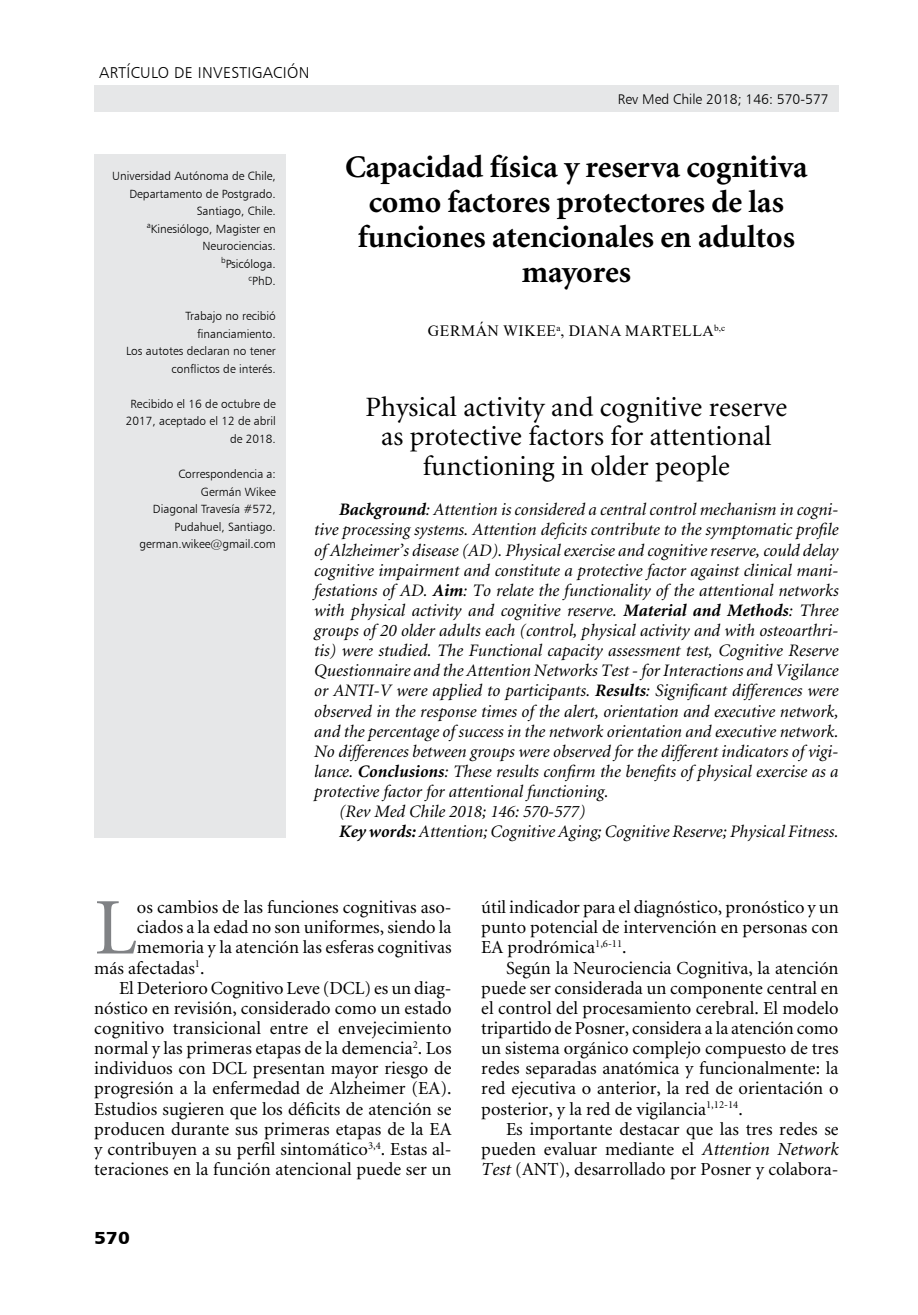
<style>
.page{position:relative;width:918px;height:1315px;background:#fff}
.page>*{position:absolute;margin:0;border:0;box-sizing:border-box;transform-origin:0 0}
.t1{font:80.33px "Minion";color:#808285}
.t2{font:700 31.5px/35px "Minion";color:#000;text-align:center}
.t3{font:28px/29.8px "Minion";color:#000;text-align:center}
.t4{font:18.38px/20.1px "Minion";color:#000;text-align:justify}
.t5{font:italic 17.5px "Minion";color:#000}
.t6{font:17.5px "Humanist 777 BT Black B";color:#000;scale:1.1 1}
.t7{font:15.75px "Times New Roman";letter-spacing:.035em;color:#000}
.t8{font:15.75px "Humanist 777 BT Light B";letter-spacing:.02em;color:#000}
.t9{font:14px "Humanist 777 BT Light B";color:#000}
.t10{font:11.9px/17.5px "Humanist 777 BT Light B";color:#000;text-align:right}
.s1{font-weight:700}
.s2{font-style:italic}
</style>
<div class="page">
<div style="left:94px;top:85px;width:744px;height:26px;background:#e6e7e8"></div>
<div style="left:94px;top:154px;width:192px;height:683px;background:#e6e7e8"></div>
<p class="t8" style="left:99px;top:63px;width:212px">ARTÍCULO DE INVESTIGACIÓN</p>
<p class="t9" style="left:618px;top:90px;width:212px">Rev Med Chile 2018; 146: 570-577</p>
<p class="t10" style="left:112px;top:167px;width:165px">Universidad Autónoma de Chile,<br>Departamento de Postgrado.<br>Santiago, Chile.<br><sup>a</sup>Kinesiólogo, Magister en<br>Neurociencias.<br><sup>b</sup>Psicóloga.<br><sup>c</sup>PhD.</p>
<p class="t10" style="left:126px;top:307px;width:151px">Trabajo no recibió financiamiento.<br>Los autotes declaran no tener conflictos de interés.</p>
<p class="t10" style="left:126px;top:395px;width:151px">Recibido el 16 de octubre de<br>2017, aceptado el 12 de abril de 2018.</p>
<p class="t10" style="left:139px;top:465px;width:138px">Correspondencia a:<br>Germán Wikee<br>Diagonal Travesía #572,<br>Pudahuel, Santiago. german.wikee@gmail.com</p>
<h2 class="t2" style="left:345px;top:151px;width:464px">Capacidad física y reserva cognitiva como factores protectores de las funciones atencionales en adultos mayores</h2>
<p class="t7" style="left:428px;top:320px;width:299px">GERMÁN WIKEE<sup>A</sup>, DIANA MARTELLA<sup>B,C</sup></p>
<h3 class="t3" style="left:365px;top:393px;width:423px">Physical activity and cognitive reserve as protective factors for attentional functioning in older people</h3>
<p class="t5" style="left:339px;top:501px;width:501px"><span class="s1">Background</span>: Attention is considered a central control mechanism in cogni-</p>
<p class="t5" style="left:314px;top:521px;width:526px">tive processing systems. Attention deficits contribute to the symptomatic profile</p>
<p class="t5" style="left:314px;top:541px;width:526px">of Alzheimer’s disease (AD). Physical exercise and cognitive reserve, could delay</p>
<p class="t5" style="left:314px;top:561px;width:526px">cognitive impairment and constitute a protective factor against clinical mani-</p>
<p class="t5" style="left:314px;top:581px;width:526px">festations of AD. <span class="s1">Aim</span>: To relate the functionality of the attentional networks</p>
<p class="t5" style="left:314px;top:602px;width:526px">with physical activity and cognitive reserve. <span class="s1">Material and Methods</span>: Three</p>
<p class="t5" style="left:314px;top:622px;width:526px">groups of 20 older adults each (control, physical activity and with osteoarthri-</p>
<p class="t5" style="left:314px;top:642px;width:526px">tis) were studied. The Functional capacity assessment test, Cognitive Reserve</p>
<p class="t5" style="left:314px;top:662px;width:526px">Questionnaire and the Attention Networks Test - for Interactions and Vigilance</p>
<p class="t5" style="left:314px;top:682px;width:526px">or ANTI-V were applied to participants. <span class="s1">Results</span>: Significant differences were</p>
<p class="t5" style="left:314px;top:702px;width:526px">observed in the response times of the alert, orientation and executive network,</p>
<p class="t5" style="left:314px;top:722px;width:526px">and the percentage of success in the network orientation and executive network.</p>
<p class="t5" style="left:314px;top:742px;width:526px">No differences between groups were observed for the different indicators of vigi-</p>
<p class="t5" style="left:314px;top:763px;width:526px">lance. <span class="s1">Conclusions</span>: These results confirm the benefits of physical exercise as a</p>
<p class="t5" style="left:314px;top:783px;width:296px">protective factor for attentional functioning.</p>
<p class="t5" style="left:339px;top:803px;width:248px">(Rev Med Chile 2018; 146: 570-577)</p>
<p class="t5" style="left:339px;top:823px;width:501px"><span class="s1">Key words:</span> Attention; Cognitive Aging; Cognitive Reserve; Physical Fitness.</p>
<h1 class="t1" style="left:94px;top:888px;width:44px">L</h1>
<p class="t4" style="left:137px;top:898px;width:316px">os cambios de las funciones cognitivas aso-</p>
<p class="t4" style="left:137px;top:918px;width:316px">ciados a la edad no son uniformes, siendo la</p>
<p class="t4" style="left:137px;top:938px;width:316px">memoria y la atención las esferas cognitivas</p>
<p class="t4" style="left:94px;top:958px;width:112px">más afectadas<sup>1</sup>.</p>
<p class="t4" style="left:119px;top:978px;width:334px">El Deterioro Cognitivo Leve (DCL) es un diag-</p>
<p class="t4" style="left:94px;top:998px;width:359px">nóstico en revisión, considerado como un estado</p>
<p class="t4" style="left:94px;top:1018px;width:359px">cognitivo transicional entre el envejecimiento</p>
<p class="t4" style="left:94px;top:1039px;width:359px">normal y las primeras etapas de la demencia<sup>2</sup>. Los</p>
<p class="t4" style="left:94px;top:1059px;width:359px">individuos con DCL presentan mayor riesgo de</p>
<p class="t4" style="left:94px;top:1079px;width:359px">progresión a la enfermedad de Alzheimer (EA).</p>
<p class="t4" style="left:94px;top:1099px;width:359px">Estudios sugieren que los déficits de atención se</p>
<p class="t4" style="left:94px;top:1119px;width:359px">producen durante sus primeras etapas de la EA</p>
<p class="t4" style="left:94px;top:1139px;width:359px">y contribuyen a su perfil sintomático<sup>3,4</sup>. Estas al-</p>
<p class="t4" style="left:94px;top:1159px;width:359px">teraciones en la función atencional puede ser un</p>
<p class="t6" style="left:94px;top:1226px;width:34px">570</p>
<p class="t4" style="left:481px;top:898px;width:359px">útil indicador para el diagnóstico, pronóstico y un punto potencial de intervención en personas con EA prodrómica<sup>1,6-11</sup>.</p>
<p class="t4" style="left:481px;top:958px;width:359px;text-indent:25px">Según la Neurociencia Cognitiva, la atención puede ser considerada un componente central en el control del procesamiento cerebral. El modelo tripartido de Posner, considera a la atención como un sistema orgánico complejo compuesto de tres redes separadas anatómica y funcionalmente: la red ejecutiva o anterior, la red de orientación o posterior, y la red de vigilancia<sup>1,12-14</sup>.</p>
<p class="t4" style="left:481px;top:1119px;width:359px;text-indent:25px">Es importante destacar que las tres redes se pueden evaluar mediante el <span class="s2">Attention Network Test</span> (ANT), desarrollado por Posner y colabora-</p>
</div>
